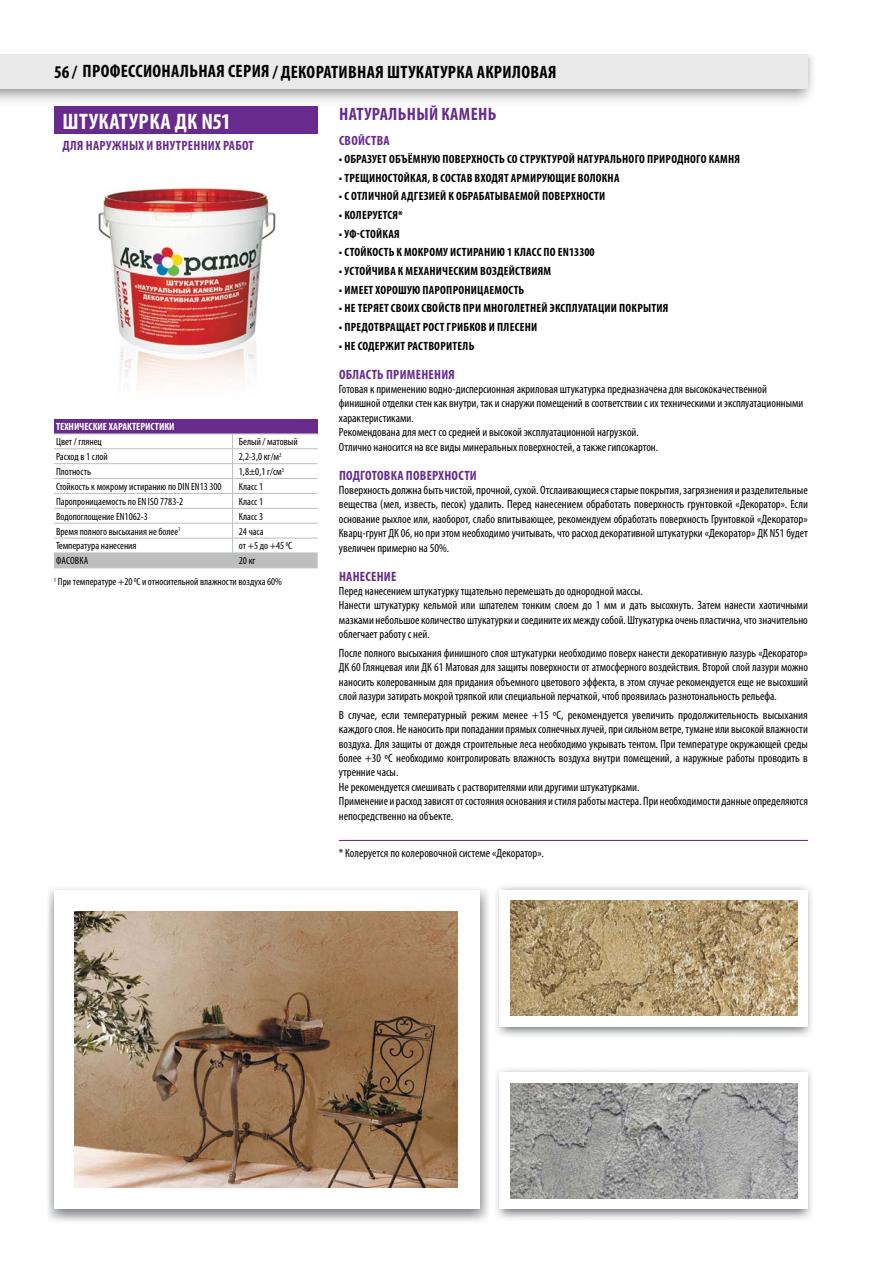
<style>
.page{position:relative;width:893px;height:1263px;background:#fff}
.page>*{position:absolute;margin:0;border:0;box-sizing:border-box;transform-origin:0 0}
.t1{font:700 condensed 22.5px "Myriad Pro";letter-spacing:-.005em;color:#fff}
.t2{font:700 condensed 18px "Myriad Pro";letter-spacing:.02em;color:#000}
.t3{font:700 condensed 18px "Myriad Pro";color:#682b8d}
.t4{font:700 condensed 13.5px "Myriad Pro";letter-spacing:.02em;color:#682b8d}
.t5{font:condensed 12px/14.4px "Myriad Pro";color:#000}
.t6{font:700 condensed 12px "Myriad Pro";letter-spacing:.02em;color:#000}
.t7{font:condensed 10.5px/21.1px "Myriad Pro";color:#000}
.t8{font:700 condensed 10.5px "Myriad Pro";color:#fff}
</style>
<div class="page">
<img style="left:0;top:55px;width:813px;height:56px">
<div style="left:0;top:54px;width:808px;height:34px;background:#e9e9ea"></div>
<img style="left:48px;top:888px;width:440px;height:334px">
<img style="left:496px;top:1069px;width:316px;height:150px">
<img style="left:496px;top:886px;width:316px;height:150px">
<div style="left:54px;top:890px;width:425px;height:319px;background:#fff"></div>
<div style="left:500px;top:890px;width:308px;height:136px;background:#fff"></div>
<div style="left:500px;top:1073px;width:308px;height:136px;background:#fff"></div>
<img style="left:74px;top:911px;width:383px;height:277px">
<img style="left:510px;top:901px;width:287px;height:114px">
<img style="left:510px;top:1083px;width:287px;height:115px">
<img style="left:98px;top:187px;width:178px;height:198px">
<div style="left:54px;top:419px;width:264px;height:15px;background:#682b8d"></div>
<svg style="left:54px;top:434px;width:264px;height:134px"></svg>
<hr style="left:54px;top:568px;width:179px;height:1px;background:#bcbec0">
<hr style="left:233px;top:568px;width:85px;height:1px;background:#bcbec0">
<div style="left:54px;top:107px;width:263px;height:27px;background:#682b8d"></div>
<hr style="left:339px;top:840px;width:469px;height:1px;background:#682b8d">
<h2 class="t2" style="left:54px;top:60px;width:246px">56 / профессиональная серия / ДЕКОРАТ</h2>
<h2 class="t2" style="left:339px;top:60px;width:71px">ИВНАЯ ШТУКАТУРКА</h2>
<h2 class="t2" style="left:477px;top:61px;width:72px">АКРИЛОВАЯ</h2>
<h2 class="t3" style="left:339px;top:103px;width:9px">НАТУРА</h2>
<h2 class="t3" style="left:389px;top:103px;width:63px">ЛЬНЫЙ КАМЕН</h2>
<h2 class="t3" style="left:488px;top:103px;width:10px">Ь</h2>
<p class="t4" style="left:339px;top:132px;width:52px">СВОЙСТВА</p>
<p class="t6" style="left:339px;top:152px;width:403px">• Образует объёмную поверхность со структурой натурального природного камня</p>
<p class="t6" style="left:339px;top:170px;width:282px">• трещиностойкая, в состав входят армирующие волокна</p>
<p class="t6" style="left:339px;top:189px;width:268px">• С отличной адгезией к обрабатываемой поверхности</p>
<p class="t6" style="left:339px;top:208px;width:65px">• Колеруется*</p>
<p class="t6" style="left:339px;top:226px;width:62px">• УФ-стойкая</p>
<p class="t6" style="left:339px;top:245px;width:257px">• Стойкость к мокрому истиранию 1 класс по EN13300</p>
<p class="t6" style="left:339px;top:264px;width:214px">• Устойчива к механическим воздействиям</p>
<p class="t6" style="left:339px;top:282px;width:187px">• Имеет хорошую паропроницаемость</p>
<p class="t6" style="left:339px;top:301px;width:331px">• Не теряет своих свойств при многолетней эксплуатации покрытия</p>
<p class="t6" style="left:339px;top:319px;width:200px">• Предотвращает рост грибков и плесени</p>
<p class="t6" style="left:339px;top:338px;width:137px">• Не содержит растворитель</p>
<p class="t4" style="left:339px;top:366px;width:76px">ОБЛАСТЬ ПРИМЕНЕН</p>
<p class="t4" style="left:441px;top:366px;width:14px">ИЯ</p>
<p class="t5" style="left:339px;top:382px;width:466px">Готовая к применению водно-дисперсионная акриловая штукатурка предназначена для высококачественной финишной отделки стен как внутри, так и снаружи помещений в соответствии с их техническими и эксплуатационными характеристиками.<br>Рекомендована для мест со средней и высокой эксплуатационной нагрузкой.<br>Отлично наносится на все виды минеральных поверхностей, а также гипсокартон.</p>
<p class="t4" style="left:339px;top:467px;width:138px">Подготовка поверхности</p>
<p class="t5" style="left:339px;top:483px;width:470px;text-align:justify">Поверхность должна быть чистой, прочной, сухой. Отслаивающиеся старые покрытия, загрязнения и разделительные вещества (мел, известь, песок) удалить. Перед нанесением обработать поверхность грунтовкой «Декоратор». Если основание рыхлое или, наоборот, слабо впитывающее, рекомендуем обработать поверхность Грунтовкой «Декоратор» Кварц-грунт ДК 06, но при этом необходимо учитывать, что расход декоративной штукатурки «Декоратор» ДК N51 будет увеличен примерно на 50%.</p>
<p class="t4" style="left:339px;top:568px;width:8px">НАНЕСЕН</p>
<p class="t4" style="left:384px;top:568px;width:13px">ИЕ</p>
<p class="t5" style="left:339px;top:584px;width:470px">Перед нанесением штукатурку тщательно перемешать до однородной массы.<br>Нанести штукатурку кельмой или шпателем тонким слоем до 1 мм и дать высохнуть. Затем нанести хаотичными мазками небольшое количество штукатурки и соедините их между собой. Штукатурка очень пластична, что значительно облегчает работу с ней.</p>
<p class="t5" style="left:339px;top:645px;width:470px;text-align:justify">После полного высыхания финишного слоя штукатурки необходимо поверх нанести декоративную лазурь «Декоратор» ДК 60 Глянцевая или ДК 61 Матовая для защиты поверхности от атмосферного воздействия. Второй слой лазури можно наносить колерованным для придания объемного цветового эффекта, в этом случае рекомендуется еще не высохший слой лазури затирать мокрой тряпкой или специальной перчаткой, чтоб проявилась разнотональность рельефа.</p>
<p class="t5" style="left:339px;top:707px;width:470px">В случае, если температурный режим менее +15 oС, рекомендуется увеличить продолжительность высыхания каждого слоя. Не наносить при попадании прямых солнечных лучей, при сильном ветре, тумане или высокой влажности воздуха. Для защиты от дождя строительные леса необходимо укрывать тентом. При температуре окружающей среды более +30 oС необходимо контролировать влажность воздуха внутри помещений, а наружные работы проводить в утренние часы.<br>Не рекомендуется смешивать с растворителями или другими штукатурками.<br>Применение и расход зависят от состояния основания и стиля работы мастера. При необходимости данные определяются непосредственно на объекте.</p>
<h1 class="t1" style="left:63px;top:107px;width:28px">ШТУКАТУРКА</h1>
<h1 class="t1" style="left:175px;top:107px;width:58px">дк N51</h1>
<p class="t4" style="left:63px;top:137px;width:193px">для наружных и внутренних работ</p>
<p class="t8" style="left:56px;top:420px;width:6px">ТЕХН</p>
<p class="t8" style="left:74px;top:420px;width:41px">ИЧЕСКИЕ ХАРАКТЕР</p>
<p class="t8" style="left:145px;top:420px;width:31px">ИСТИКИ</p>
<p class="t7" style="left:56px;top:431px;width:47px">Цвет / глянец</p>
<p class="t7" style="left:239px;top:431px;width:60px">Белый / матовый</p>
<p class="t7" style="left:56px;top:446px;width:53px">Расход в 1 слой</p>
<p class="t7" style="left:239px;top:446px;width:44px">2,2-3,0 кг/м<sup>2</sup></p>
<p class="t7" style="left:56px;top:461px;width:37px">Плотность</p>
<p class="t7" style="left:239px;top:461px;width:47px">1,8±0,1 г/см<sup>3</sup></p>
<p class="t7" style="left:56px;top:476px;width:167px">Стойкость к мокрому истиранию по DIN EN13 300</p>
<p class="t7" style="left:239px;top:476px;width:26px">Класс 1</p>
<p class="t7" style="left:56px;top:491px;width:129px">Паропроницаемость по EN ISO 7783-2</p>
<p class="t7" style="left:239px;top:491px;width:26px">Класс 1</p>
<p class="t7" style="left:56px;top:505px;width:93px">Водопоглощение EN1062-3</p>
<p class="t7" style="left:239px;top:505px;width:26px">Класс 3</p>
<p class="t7" style="left:56px;top:520px;width:126px">Время полного высыхания не более<sup>1</sup></p>
<p class="t7" style="left:239px;top:520px;width:26px">24 часа</p>
<p class="t7" style="left:56px;top:535px;width:82px">Температура нанесения</p>
<p class="t7" style="left:239px;top:535px;width:55px">от +5 до +45 <sup>0</sup>С</p>
<p class="t7" style="left:56px;top:550px;width:11px">Фасовка</p>
<p class="t7" style="left:54px;top:550px;width:230px;text-indent:185px">20 кг<br><sup>1</sup> При температуре +20 <sup>0</sup>C и относительной влажности воздуха 60%</p>
<p class="t5" style="left:339px;top:845px;width:207px">* Колеруется по колеровочной системе «Декоратор».</p>
</div>
